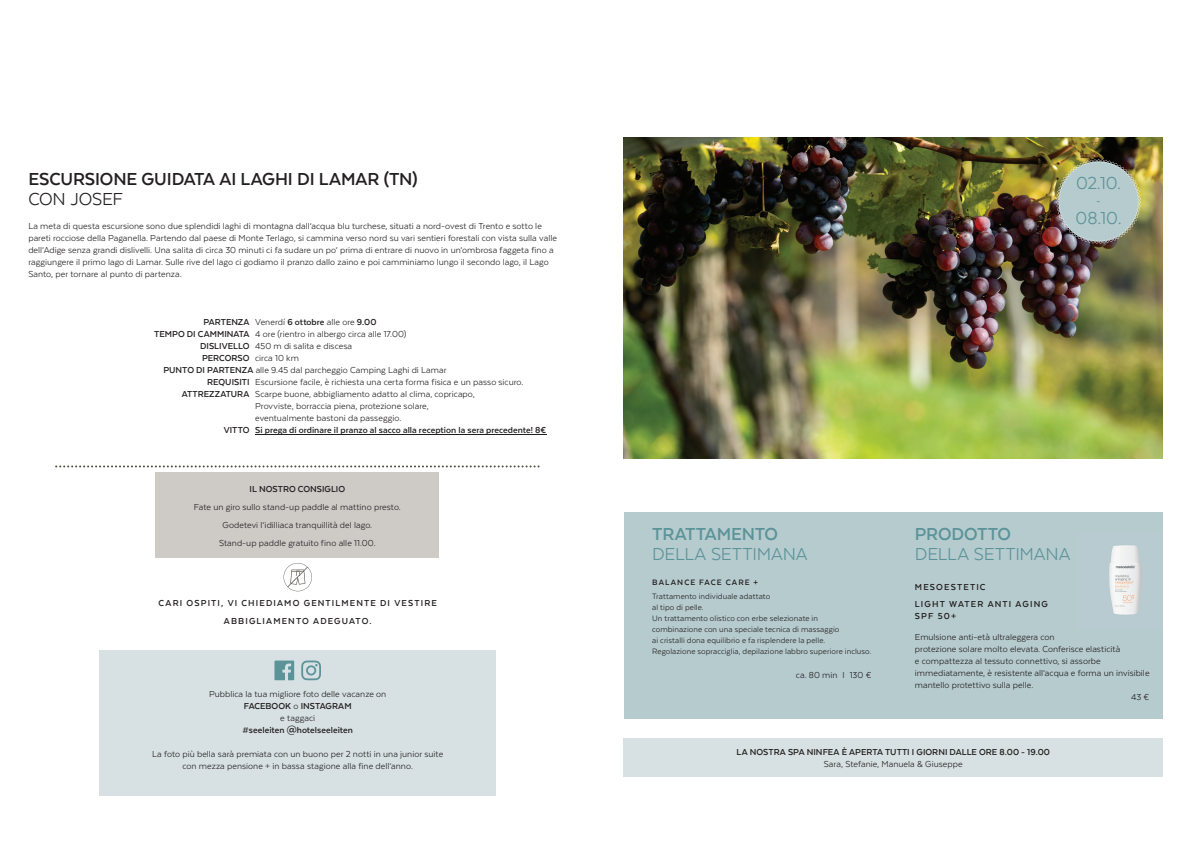
<style>
.page{position:relative;width:1191px;height:842px;background:#fff}
.page>*{position:absolute;margin:0;border:0;box-sizing:border-box;transform-origin:0 0}
.t1{font:20px "Texta";letter-spacing:-.01em;color:#5b9399}
.t2{font:700 20px "Texta";letter-spacing:-.005em;color:#231f20}
.t3{font:700 20px "Texta";letter-spacing:-.01em;color:#5b9399}
.t4{font:20px "Texta";letter-spacing:-.01em;color:#231f20}
.t5{font:10px/12px "Texta";color:#231f20}
.t6{font:700 10px/12px "Texta";letter-spacing:.005em;color:#231f20;text-align:center}
.t7{font:700 10px/17.7px "Texta";letter-spacing:.11em;color:#231f20}
.t8{font:700 10px "Texta";color:#5b9399}
.t9{font:9px/11px "Texta";letter-spacing:.005em;color:#231f20}
.t10{font:700 9px "Texta";letter-spacing:.115em;color:#231f20}
.s1{font-weight:400}
.s2{font-weight:700}
</style>
<div class="page">
<div style="left:624px;top:512px;width:538px;height:207px;background:#b6cbce"></div>
<img style="left:624px;top:137px;width:538px;height:322px">
<div style="left:99px;top:650px;width:397px;height:146px;background:#d7e1e4"></div>
<hr style="left:255px;top:435px;width:291px;height:1px;background:#231f20">
<svg style="left:55px;top:465px;width:484px;height:2px"></svg>
<div style="left:156px;top:473px;width:283px;height:85px;background:#cecac6"></div>
<svg style="left:301px;top:660px;width:20px;height:20px"></svg>
<svg style="left:274px;top:660px;width:20px;height:20px"></svg>
<img style="left:1056px;top:159px;width:85px;height:85px">
<div style="left:623px;top:738px;width:540px;height:38px;background:#d7e1e4"></div>
<svg style="left:283px;top:563px;width:29px;height:28px"></svg>
<img style="left:1109px;top:533px;width:54px;height:96px">
<h1 class="t2" style="left:28px;top:169px;width:391px">ESCURSIONE GUIDATA AI LAGHI DI LAMAR (TN)</h1>
<h1 class="t4" style="left:28px;top:189px;width:96px">CON JOSEF</h1>
<p class="t5" style="left:28px;top:220px;width:530px">La meta di questa escursione sono due splendidi laghi di montagna dall‘acqua blu turchese, situati a nord-ovest di Trento e sotto le pareti rocciose della Paganella. Partendo dal paese di Monte Terlago, si cammina verso nord su vari sentieri forestali con vista sulla valle dell‘Adige senza grandi dislivelli. Una salita di circa 30 minuti ci fa sudare un po‘ prima di entrare di nuovo in un‘ombrosa faggeta fino a raggiungere il primo lago di Lamar. Sulle rive del lago ci godiamo il pranzo dallo zaino e poi camminiamo lungo il secondo lago, il Lago Santo, per tornare al punto di partenza.</p>
<p class="t6" style="left:203px;top:316px;width:175px">PARTENZA <span class="s1">Venerdí</span> 6 ottobre <span class="s1">alle ore</span> 9.00</p>
<p class="t5" style="left:154px;top:328px;width:253px"><span class="s2">TEMPO DI CAMMINATA</span> 4 ore (rientro in albergo circa alle 17.00)</p>
<p class="t5" style="left:200px;top:340px;width:154px"><span class="s2">DISLIVELLO</span> 450 m di salita e discesa</p>
<p class="t5" style="left:202px;top:352px;width:98px"><span class="s2">PERCORSO</span> circa 10 km</p>
<p class="t5" style="left:163px;top:364px;width:284px"><span class="s2">PUNTO DI PARTENZA</span> alle 9.45 dal parcheggio Camping Laghi di Lamar</p>
<p class="t5" style="left:207px;top:376px;width:318px"><span class="s2">REQUISITI</span> Escursione facile, è richiesta una certa forma fisica e un passo sicuro.</p>
<p class="t5" style="left:182px;top:388px;width:294px"><span class="s2">ATTREZZATURA</span> Scarpe buone, abbigliamento adatto al clima, copricapo,</p>
<p class="t5" style="left:255px;top:400px;width:175px">Provviste, borraccia piena, protezione solare,</p>
<p class="t5" style="left:255px;top:412px;width:148px">eventualmente bastoni da passeggio.</p>
<p class="t6" style="left:224px;top:424px;width:324px">VITTO Si prega di ordinare il pranzo al sacco alla reception la sera precedente! 8€</p>
<h1 class="t1" style="left:1076px;top:173px;width:46px">02.10.</h1>
<p class="t8" style="left:1096px;top:196px;width:5px">-</p>
<h1 class="t1" style="left:1075px;top:208px;width:47px">08.10.</h1>
<p class="t6" style="left:249px;top:483px;width:97px">IL NOSTRO CONSIGLIO</p>
<p class="t5" style="left:194px;top:498px;width:208px;line-height:18px;text-align:center">Fate un giro sullo stand-up paddle al mattino presto.<br>Godetevi l‘idilliaca tranquillità del lago.<br>Stand-up paddle gratuito fino alle 11.00.</p>
<h1 class="t3" style="left:652px;top:524px;width:127px">TRATTAMENTO</h1>
<h1 class="t1" style="left:652px;top:544px;width:157px">DELLA SETTIMANA</h1>
<p class="t10" style="left:652px;top:578px;width:107px">BALANCE FACE CARE +</p>
<p class="t9" style="left:652px;top:591px;width:221px">Trattamento individuale adattato<br>al tipo di pelle.<br>Un trattamento olistico con erbe selezionate in<br>combinazione con una speciale tecnica di massaggio<br>ai cristalli dona equilibrio e fa risplendere la pelle.<br>Regolazione sopracciglia, depilazione labbro superiore incluso.</p>
<p class="t5" style="left:796px;top:669px;width:77px">ca. 80 min I 130 €</p>
<h1 class="t3" style="left:915px;top:524px;width:98px">PRODOTTO</h1>
<h1 class="t1" style="left:915px;top:544px;width:157px">DELLA SETTIMANA</h1>
<p class="t7" style="left:915px;top:578px;width:134px">MESOESTETIC<br>LIGHT WATER ANTI AGING</p>
<p class="t6" style="left:915px;top:610px;width:43px">SPF 50+</p>
<p class="t5" style="left:915px;top:631px;width:236px">Emulsione anti-età ultraleggera con<br>protezione solare molto elevata. Conferisce elasticità<br>e compattezza al tessuto connettivo, si assorbe immediatamente, è resistente all‘acqua e forma un invisibile mantello protettivo sulla pelle.</p>
<p class="t7" style="left:159px;top:594px;width:280px;text-align:center">CARI OSPITI, VI CHIEDIAMO GENTILMENTE DI VESTIRE<br>ABBIGLIAMENTO ADEGUATO.</p>
<p class="t5" style="left:209px;top:688px;width:179px">Pubblica la tua migliore foto delle vacanze on</p>
<p class="t5" style="left:1131px;top:691px;width:20px">43 €</p>
<p class="t6" style="left:244px;top:700px;width:109px">FACEBOOK <span class="s1">o</span> INSTAGRAM <span class="s1">e taggaci</span></p>
<p class="t6" style="left:242px;top:724px;width:112px">#seeleiten @hotelseeleiten</p>
<p class="t5" style="left:152px;top:748px;width:292px;text-align:center">La foto più bella sarà premiata con un buono per 2 notti in una junior suite con mezza pensione + in bassa stagione alla fine dell‘anno.</p>
<p class="t6" style="left:736px;top:746px;width:315px">LA NOSTRA SPA NINFEA È APERTA TUTTI I GIORNI DALLE ORE 8.00 - 19.00</p>
<p class="t5" style="left:823px;top:758px;width:140px">Sara, Stefanie, Manuela &amp; Giuseppe</p>
</div>
